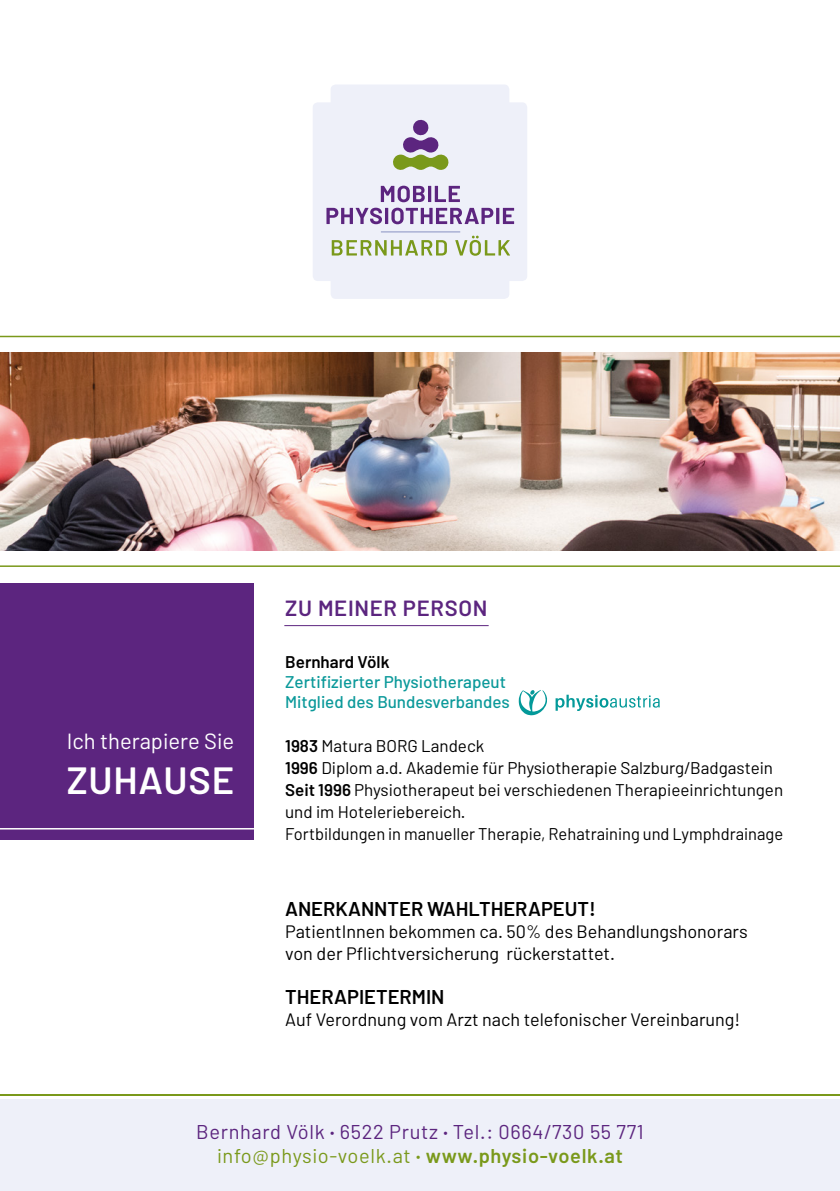
<style>
.page{position:relative;width:840px;height:1191px;background:#fff}
.page>*{position:absolute;margin:0;border:0;box-sizing:border-box;transform-origin:0 0}
.t1{font:600 38px "Barlow";letter-spacing:.02em;color:#fff}
.t2{font:22px "Barlow";color:#fff}
.t3{font:600 22px "Barlow";letter-spacing:.035em;color:#5c257f}
.t4{font:20px "Barlow";letter-spacing:.035em;color:#5c257f}
.t5{font:20px "Barlow";letter-spacing:.035em;color:#7a991b}
.t6{font:600 20px "Barlow";color:#000}
.t7{font:18px/21.6px "Barlow";color:#000}
.t8{font:17px/22px "Barlow";color:#000}
.t9{font:500 17px "Barlow";color:#0b999a}
.t10{font:600 17px "Barlow";color:#000}
.s1{font-weight:600}
.s2{font-size:14px}
</style>
<div class="page">
<div style="left:0;top:1099px;width:839px;height:92px;background:#eef0f9"></div>
<hr style="left:0;top:1093px;width:839px;height:2px;background:#7a991b">
<div style="left:330px;top:84px;width:179px;height:215px;background:#eef0f9;border-radius:5px"></div>
<div style="left:312px;top:102px;width:215px;height:179px;background:#eef0f9;border-radius:5px"></div>
<svg style="left:393px;top:119px;width:56px;height:51px"></svg>
<svg style="left:331px;top:240px;width:115px;height:15px"></svg>
<svg style="left:455px;top:236px;width:55px;height:20px"></svg>
<svg style="left:380px;top:186px;width:44px;height:16px"></svg>
<hr style="left:428px;top:186px;width:3px;height:16px;background:#5c257f">
<svg style="left:434px;top:186px;width:25px;height:16px"></svg>
<svg style="left:326px;top:208px;width:56px;height:16px"></svg>
<hr style="left:385px;top:208px;width:3px;height:16px;background:#5c257f">
<svg style="left:391px;top:208px;width:102px;height:16px"></svg>
<hr style="left:496px;top:208px;width:3px;height:16px;background:#5c257f">
<svg style="left:502px;top:208px;width:12px;height:16px"></svg>
<hr style="left:380px;top:231px;width:80px;height:1px;background:#a6add2">
<img style="left:0;top:352px;width:839px;height:199px">
<hr style="left:0;top:336px;width:839px;height:1px;background:#7a991b">
<hr style="left:0;top:565px;width:839px;height:2px;background:#7a991b">
<svg style="left:518px;top:690px;width:29px;height:25px"></svg>
<svg style="left:555px;top:694px;width:104px;height:17px"></svg>
<hr style="left:284px;top:625px;width:204px;height:1px;background:#5c257f">
<div style="left:0;top:583px;width:254px;height:256px;background:#5c257f"></div>
<hr style="left:0;top:828px;width:254px;height:1px;background:#fff">
<p class="t2" style="left:67px;top:727px;width:169px">Ich therapiere Sie</p>
<p class="t1" style="left:67px;top:757px;width:169px">ZUHAUSE</p>
<p class="t3" style="left:285px;top:594px;width:204px">ZU MEINER PERSON</p>
<p class="t10" style="left:285px;top:651px;width:106px">Bernhard Völk</p>
<p class="t9" style="left:285px;top:671px;width:222px">Zertifizierter Physiotherapeut</p>
<p class="t9" style="left:285px;top:691px;width:226px">Mitglied des Bundesverbandes</p>
<p class="t8" style="left:285px;top:735px;width:200px"><span class="s1">1983</span> Matura BORG Landeck</p>
<p class="t8" style="left:285px;top:757px;width:489px"><span class="s1">1996</span> Diplom a.d. Akademie für Physiotherapie Salzburg/Badgastein</p>
<p class="t8" style="left:285px;top:779px;width:499px"><span class="s1">Seit 1996</span> Physiotherapeut bei verschiedenen Therapieeinrichtungen und im Hoteleriebereich.</p>
<p class="t8" style="left:285px;top:823px;width:499px">Fortbildungen in manueller Therapie, Rehatraining und Lymphdrainage</p>
<p class="t6" style="left:285px;top:896px;width:312px">ANERKANNTER WAHLTHERAPEUT!</p>
<p class="t7" style="left:285px;top:920px;width:464px">PatientInnen bekommen ca. 50% des Behandlungshonorars von der Pflichtversicherung rückerstattet.</p>
<p class="t6" style="left:285px;top:984px;width:161px">THERAPIETERMIN</p>
<p class="t7" style="left:285px;top:1008px;width:456px">Auf Verordnung vom Arzt nach telefonischer Vereinbarung!</p>
<p class="t4" style="left:196px;top:1119px;width:449px">Bernhard Völk <span class="s2">•</span> 6522 Prutz <span class="s2">•</span> Tel.: 0664/730 55 771</p>
<p class="t5" style="left:217px;top:1143px;width:407px">info@physio-voelk.at <span class="s2">•</span> <span class="s1">www.physio-voelk.at</span></p>
</div>
